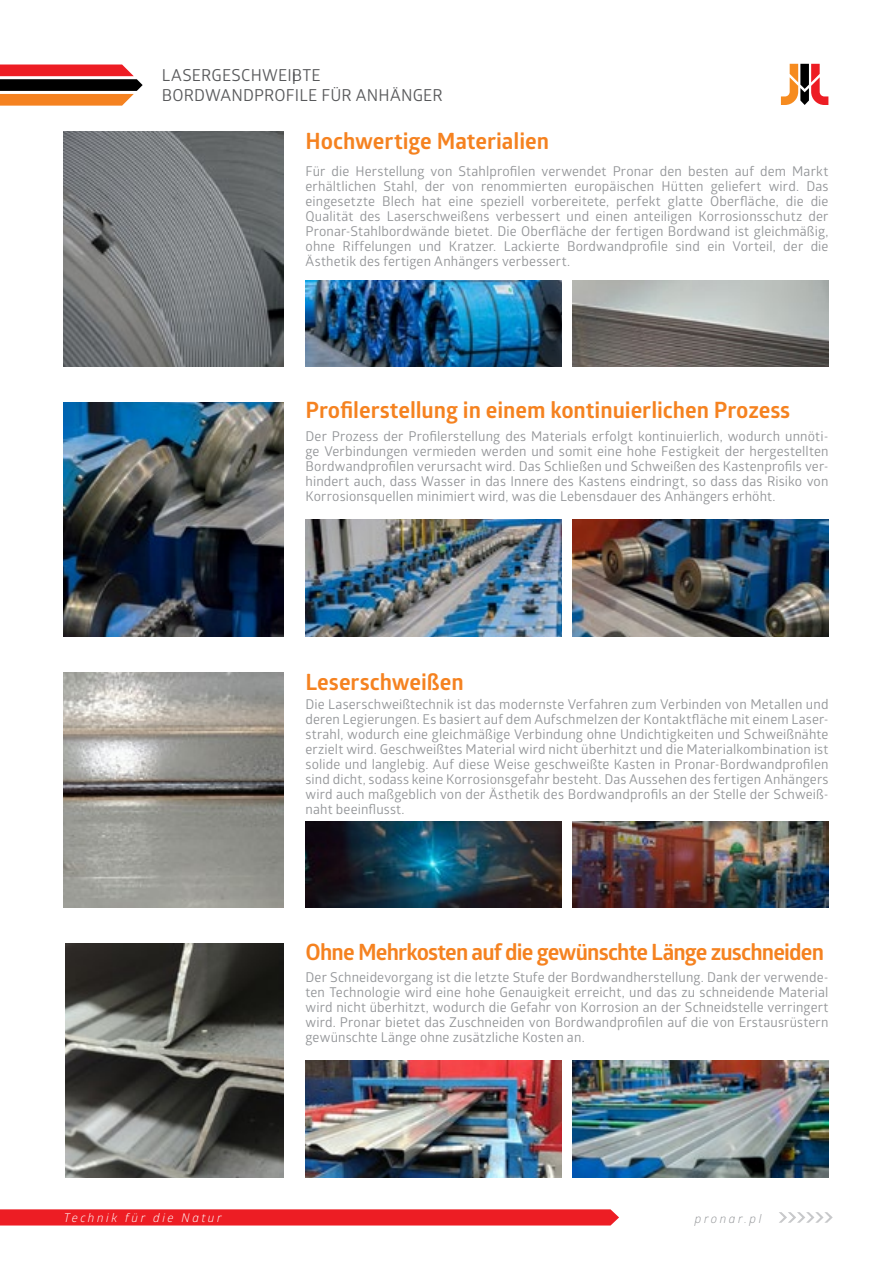
<style>
.page{position:relative;width:893px;height:1263px;background:#fff}
.page>*{position:absolute;margin:0;border:0;box-sizing:border-box;transform-origin:0 0}
.t1{font:700 22.5px "Glober";letter-spacing:-.005em;color:#f58220}
.t2{font:700 22.5px "Glober";letter-spacing:-.035em;color:#f58220}
.t3{font:16.5px/19.8px "Glober";letter-spacing:.01em;color:#58595b}
.t4{font:13.5px/15px "Glober";letter-spacing:.01em;color:#939598;text-align:justify}
.t5{font:italic 12px "Glober";letter-spacing:.21em;color:#fff}
.t6{font:italic 12px "Glober";letter-spacing:.215em;color:#939598}
</style>
<div class="page">
<svg style="left:0;top:1209px;width:619px;height:16px;background:#ed232a"></svg>
<svg style="left:779px;top:1212px;width:54px;height:11px"></svg>
<img style="left:64px;top:132px;width:219px;height:234px">
<img style="left:64px;top:402px;width:219px;height:235px">
<img style="left:64px;top:673px;width:219px;height:234px">
<img style="left:66px;top:943px;width:217px;height:235px">
<svg style="left:781px;top:64px;width:47px;height:41px"></svg>
<svg style="left:0;top:64px;width:143px;height:42px"></svg>
<img style="left:305px;top:281px;width:257px;height:85px">
<img style="left:305px;top:519px;width:257px;height:118px">
<img style="left:305px;top:822px;width:257px;height:85px">
<img style="left:305px;top:1060px;width:257px;height:117px">
<img style="left:572px;top:281px;width:256px;height:85px">
<img style="left:572px;top:519px;width:256px;height:118px">
<img style="left:572px;top:822px;width:256px;height:85px">
<img style="left:572px;top:1060px;width:256px;height:117px">
<p class="t3" style="left:162px;top:64px;width:282px">LASERGESCHWEIBTE<br>BORDWANDPROFILE FÜR ANHÄNGER</p>
<p class="t3" style="left:292px;top:68px;width:6px">I</p>
<h1 class="t1" style="left:305px;top:125px;width:245px">Hochwertige Materialien</h1>
<p class="t4" style="left:305px;top:163px;width:525px">Für die Herstellung von Stahlprofilen verwendet Pronar den besten auf dem Markt erhältlichen Stahl, der von renommierten europäischen Hütten geliefert wird. Das eingesetzte Blech hat eine speziell vorbereitete, perfekt glatte Oberfläche, die die Qualität des Laserschweißens verbessert und einen anteiligen Korrosionsschutz der Pronar-Stahlbordwände bietet. Die Oberfläche der fertigen Bordwand ist gleichmäßig, ohne Riffelungen und Kratzer. Lackierte Bordwandprofile sind ein Vorteil, der die Ästhetik des fertigen Anhängers verbessert.</p>
<h1 class="t1" style="left:305px;top:394px;width:486px">Profilerstellung in einem kontinuierlichen Prozess</h1>
<p class="t4" style="left:305px;top:428px;width:524px">Der Prozess der Profilerstellung des Materials erfolgt kontinuierlich, wodurch unnöti&shy;ge Verbindungen vermieden werden und somit eine hohe Festigkeit der hergestellten Bordwandprofilen verursacht wird. Das Schließen und Schweißen des Kastenprofils ver&shy;hindert auch, dass Wasser in das Innere des Kastens eindringt, so dass das Risiko von Korrosionsquellen minimiert wird, was die Lebensdauer des Anhängers erhöht.</p>
<h1 class="t1" style="left:305px;top:666px;width:160px">Leserschweißen</h1>
<p class="t4" style="left:305px;top:696px;width:525px">Die Laserschweißtechnik ist das modernste Verfahren zum Verbinden von Metallen und deren Legierungen. Es basiert auf dem Aufschmelzen der Kontaktfläche mit einem Laser&shy;strahl, wodurch eine gleichmäßige Verbindung ohne Undichtigkeiten und Schweißnähte erzielt wird. Geschweißtes Material wird nicht überhitzt und die Materialkombination ist solide und langlebig. Auf diese Weise geschweißte Kasten in Pronar-Bordwandprofilen sind dicht, sodass keine Korrosionsgefahr besteht. Das Aussehen des fertigen Anhängers wird auch maßgeblich von der Ästhetik des Bordwandprofils an der Stelle der Schweiß&shy;naht beeinflusst.</p>
<h1 class="t2" style="left:305px;top:936px;width:520px">Ohne Mehrkosten auf die gewünschte Länge zuschneiden</h1>
<p class="t4" style="left:305px;top:969px;width:525px">Der Schneidevorgang ist die letzte Stufe der Bordwandherstellung. Dank der verwende&shy;ten Technologie wird eine hohe Genauigkeit erreicht, und das zu schneidende Material wird nicht überhitzt, wodurch die Gefahr von Korrosion an der Schneidstelle verringert wird. Pronar bietet das Zuschneiden von Bordwandprofilen auf die von Erstausrüstern gewünschte Länge ohne zusätzliche Kosten an.</p>
<p class="t5" style="left:64px;top:1209px;width:159px">Technik für die Natur</p>
<p class="t6" style="left:695px;top:1210px;width:68px">pronar.pl</p>
</div>
